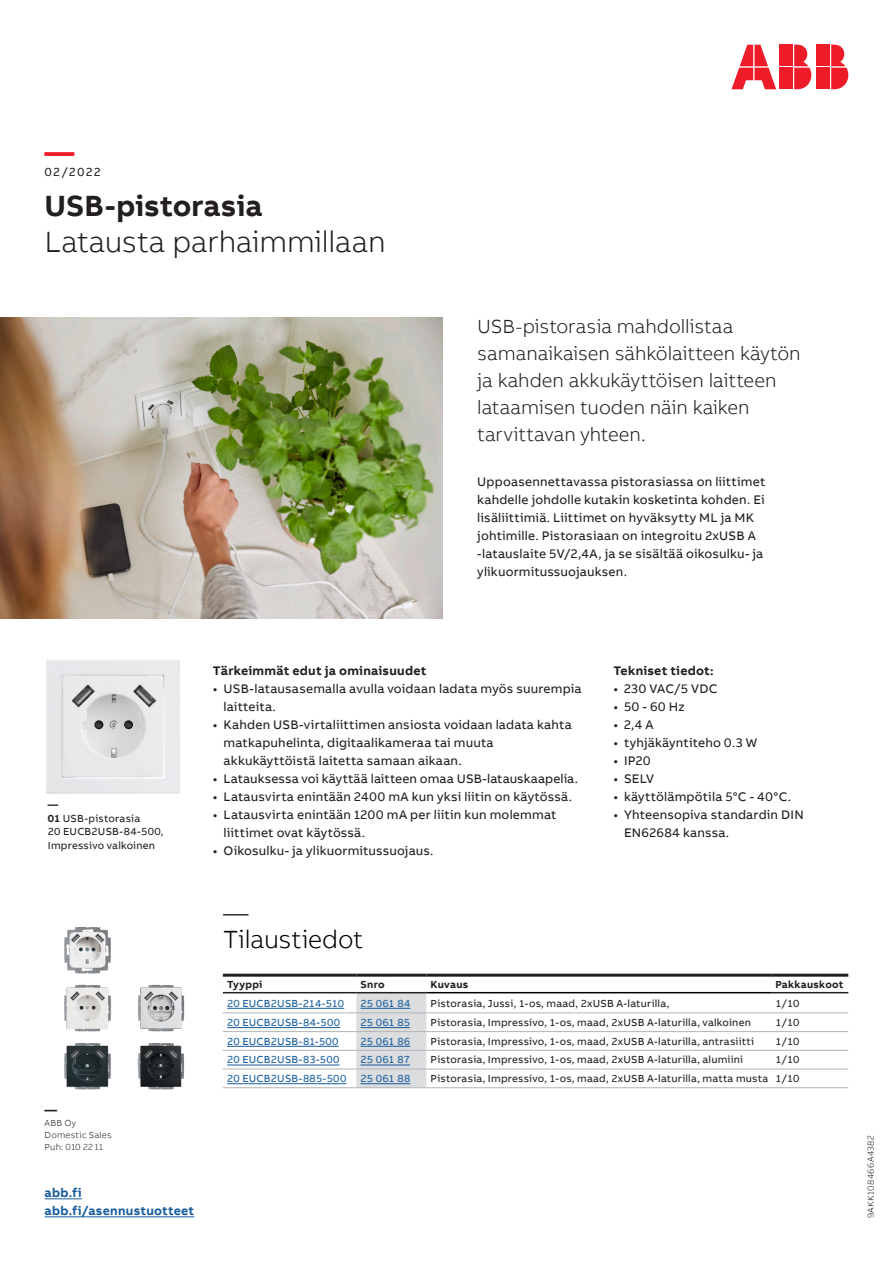
<style>
.page{position:relative;width:893px;height:1263px;background:#fff}
.page>*{position:absolute;margin:0;border:0;box-sizing:border-box;transform-origin:0 0}
.Subheadline_M_20pt_2{font:300 30px "AB Bvoice";letter-spacing:-.01em;color:#231f20}
.Headline_M_20pt_24pt{font:700 30px "AB Bvoice";color:#231f20}
.Headline_M_20pt_24pt-2{font:700 30px "AB Bvoice";color:#ee1c28}
.Table_Content_Right{font:300 25.5px "AB Bvoice";letter-spacing:-.005em;color:#000}
.Lead_13pt_18pt{font:300 19.5px/27px "AB Bvoice";letter-spacing:-.005em;color:#231f20}
.Lead_13pt_18pt-2{font:12.75px/18px "AB Bvoice";letter-spacing:.015em;color:#231f20}
.Copytext_Header_Bold{font:700 12.75px "AB Bvoice";letter-spacing:.02em;color:#231f20}
.t1{font:700 12.75px/18px "AB Bvoice";letter-spacing:.02em;color:#175d9e}
.Category_M_8pt_9_6pt{font:12px "AB Bvoice";letter-spacing:.125em;color:#231f20}
.Table_Content_Left_7{font:10.5px "AB Bvoice";letter-spacing:.02em;color:#231f20}
.Table_Content_Left_7-2{font:10.5px "AB Bvoice";letter-spacing:.02em;color:#175d9e}
.Table_Content_Right-2{font:10.5px/13.5px "AB Bvoice";letter-spacing:.02em;color:#231f20}
.Table_Title_Left_7pt{font:700 10.5px "AB Bvoice";letter-spacing:.02em;color:#231f20}
.Table_Content_Right-3{font:700 10.5px "AB Bvoice";color:#231f20}
.t2{font:300 9px/12px "AB Bvoice";letter-spacing:.035em;color:#231f20}
.s1{font-weight:700}
</style>
<div class="page">
<div style="left:817px;top:45px;width:13px;height:21px;background:#ee1c28"></div>
<div style="left:817px;top:68px;width:13px;height:21px;background:#ee1c28"></div>
<svg style="left:831px;top:45px;width:17px;height:44px"></svg>
<svg style="left:731px;top:45px;width:45px;height:44px"></svg>
<div style="left:780px;top:45px;width:13px;height:21px;background:#ee1c28"></div>
<div style="left:780px;top:68px;width:13px;height:21px;background:#ee1c28"></div>
<svg style="left:794px;top:45px;width:17px;height:44px"></svg>
<hr style="left:45px;top:1198px;width:37px;height:1px;background:#175d9e">
<hr style="left:45px;top:1216px;width:149px;height:1px;background:#175d9e">
<img style="left:0;top:318px;width:443px;height:300px">
<svg style="left:356px;top:993px;width:70px;height:94px"></svg>
<hr style="left:426px;top:974px;width:345px;height:3px;background:#231f20">
<hr style="left:223px;top:1012px;width:133px;height:1px;background:#b2b3b7">
<hr style="left:356px;top:1012px;width:70px;height:1px;background:#b2b3b7">
<hr style="left:426px;top:1012px;width:345px;height:1px;background:#b2b3b7">
<hr style="left:771px;top:1012px;width:77px;height:1px;background:#b2b3b7">
<hr style="left:223px;top:1031px;width:133px;height:1px;background:#b2b3b7">
<hr style="left:356px;top:1031px;width:70px;height:1px;background:#b2b3b7">
<hr style="left:426px;top:1031px;width:345px;height:1px;background:#b2b3b7">
<hr style="left:771px;top:1031px;width:77px;height:1px;background:#b2b3b7">
<hr style="left:223px;top:1050px;width:133px;height:1px;background:#b2b3b7">
<hr style="left:356px;top:1050px;width:70px;height:1px;background:#b2b3b7">
<hr style="left:426px;top:1050px;width:345px;height:1px;background:#b2b3b7">
<hr style="left:771px;top:1050px;width:77px;height:1px;background:#b2b3b7">
<hr style="left:223px;top:1087px;width:133px;height:1px;background:#b2b3b7">
<hr style="left:356px;top:1087px;width:70px;height:1px;background:#b2b3b7">
<hr style="left:426px;top:1087px;width:345px;height:1px;background:#b2b3b7">
<hr style="left:771px;top:1087px;width:77px;height:1px;background:#b2b3b7">
<hr style="left:223px;top:992px;width:133px;height:1px;background:#231f20">
<hr style="left:356px;top:992px;width:70px;height:1px;background:#231f20">
<hr style="left:771px;top:992px;width:77px;height:1px;background:#231f20">
<hr style="left:426px;top:992px;width:345px;height:1px;background:#000">
<hr style="left:223px;top:1069px;width:133px;height:1px;background:#b2b3b7">
<hr style="left:356px;top:1069px;width:70px;height:1px;background:#b2b3b7">
<hr style="left:426px;top:1069px;width:345px;height:1px;background:#b2b3b7">
<hr style="left:771px;top:1069px;width:77px;height:1px;background:#b2b3b7">
<hr style="left:223px;top:974px;width:133px;height:3px;background:#231f20">
<hr style="left:356px;top:974px;width:70px;height:3px;background:#231f20">
<hr style="left:771px;top:974px;width:77px;height:3px;background:#231f20">
<hr style="left:227px;top:1008px;width:117px;height:1px;background:#175d9e">
<hr style="left:361px;top:1008px;width:49px;height:1px;background:#175d9e">
<hr style="left:227px;top:1027px;width:113px;height:1px;background:#175d9e">
<hr style="left:361px;top:1027px;width:49px;height:1px;background:#175d9e">
<hr style="left:227px;top:1046px;width:112px;height:1px;background:#175d9e">
<hr style="left:361px;top:1046px;width:49px;height:1px;background:#175d9e">
<hr style="left:227px;top:1064px;width:113px;height:1px;background:#175d9e">
<hr style="left:361px;top:1064px;width:49px;height:1px;background:#175d9e">
<hr style="left:227px;top:1083px;width:119px;height:1px;background:#175d9e">
<hr style="left:361px;top:1083px;width:49px;height:1px;background:#175d9e">
<img style="left:46px;top:660px;width:134px;height:134px">
<img style="left:64px;top:927px;width:47px;height:41px">
<img style="left:64px;top:968px;width:47px;height:58px">
<img style="left:64px;top:1026px;width:47px;height:64px">
<img style="left:138px;top:984px;width:47px;height:42px">
<img style="left:137px;top:1026px;width:47px;height:64px">
<p class="Headline_M_20pt_24pt-2" style="left:45px;top:132px;width:31px">—</p>
<p class="Category_M_8pt_9_6pt" style="left:45px;top:165px;width:57px">02/2022</p>
<p class="Headline_M_20pt_24pt" style="left:45px;top:186px;width:219px">USB-pistorasia</p>
<p class="Subheadline_M_20pt_2" style="left:45px;top:224px;width:343px">Latausta parhaimmillaan</p>
<p class="Lead_13pt_18pt" style="left:477px;top:313px;width:325px">USB-pistorasia mahdollistaa samanaikaisen sähkölaitteen käytön ja kahden akkukäyttöisen laitteen lataamisen tuoden näin kaiken tarvittavan yhteen.</p>
<p class="Lead_13pt_18pt-2" style="left:477px;top:472px;width:289px">Uppoasennettavassa pistorasiassa on liittimet kahdelle johdolle kutakin kosketinta kohden. Ei lisäliittimiä. Liittimet on hyväksytty ML ja MK johtimille. Pistorasiaan on integroitu 2xUSB A -latauslaite 5V/2,4A, ja se sisältää oikosulku- ja ylikuormitussuojauksen.</p>
<p class="Table_Content_Right-3" style="left:48px;top:798px;width:12px">—</p>
<p class="Table_Content_Right-2" style="left:48px;top:811px;width:94px"><span class="s1">01</span> USB-pistorasia</p>
<p class="Table_Content_Right-2" style="left:48px;top:825px;width:117px">20 EUCB2USB-84-500,<br>Impressivo valkoinen</p>
<p class="Copytext_Header_Bold" style="left:213px;top:662px;width:215px">Tärkeimmät edut ja ominaisuudet</p>
<p class="Lead_13pt_18pt-2" style="left:224px;top:679px;width:360px;text-indent:-11px">• USB-latausasemalla avulla voidaan ladata myös suurempia laitteita.</p>
<p class="Lead_13pt_18pt-2" style="left:224px;top:715px;width:350px;text-indent:-11px">• Kahden USB-virtaliittimen ansiosta voidaan ladata kahta matkapuhelinta, digitaalikameraa tai muuta akkukäyttöistä laitetta samaan aikaan.</p>
<p class="Lead_13pt_18pt-2" style="left:213px;top:769px;width:367px">• Latauksessa voi käyttää laitteen omaa USB-latauskaapelia.</p>
<p class="Lead_13pt_18pt-2" style="left:213px;top:787px;width:361px">• Latausvirta enintään 2400 mA kun yksi liitin on käytössä.</p>
<p class="Lead_13pt_18pt-2" style="left:224px;top:805px;width:334px;text-indent:-11px">• Latausvirta enintään 1200 mA per liitin kun molemmat liittimet ovat käytössä.</p>
<p class="Lead_13pt_18pt-2" style="left:213px;top:841px;width:222px">• Oikosulku- ja ylikuormitussuojaus.</p>
<p class="Copytext_Header_Bold" style="left:613px;top:662px;width:102px">Tekniset tiedot:</p>
<p class="Lead_13pt_18pt-2" style="left:613px;top:679px;width:105px">• 230 VAC/5 VDC</p>
<p class="Lead_13pt_18pt-2" style="left:613px;top:697px;width:73px">• 50 - 60 Hz</p>
<p class="Lead_13pt_18pt-2" style="left:613px;top:715px;width:42px">• 2,4 A</p>
<p class="Lead_13pt_18pt-2" style="left:613px;top:733px;width:145px">• tyhjäkäyntiteho 0.3 W</p>
<p class="Lead_13pt_18pt-2" style="left:613px;top:751px;width:39px">• IP20</p>
<p class="Lead_13pt_18pt-2" style="left:613px;top:769px;width:42px">• SELV</p>
<p class="Lead_13pt_18pt-2" style="left:613px;top:787px;width:179px">• käyttölämpötila 5°C - 40°C.</p>
<p class="Lead_13pt_18pt-2" style="left:624px;top:805px;width:181px;text-indent:-11px">• Yhteensopiva standardin DIN<br>EN62684 kanssa.</p>
<p class="Copytext_Header_Bold" style="left:45px;top:1101px;width:14px">—</p>
<p class="t2" style="left:45px;top:1117px;width:68px">ABB Oy<br>Domestic Sales<br>Puh: 010 22 11</p>
<p class="t1" style="left:45px;top:1184px;width:151px">abb.fi abb.fi/asennustuotteet</p>
<p class="Table_Content_Right" style="left:223px;top:897px;width:27px">—</p>
<p class="Table_Content_Right" style="left:223px;top:924px;width:141px">Tilaustiedot</p>
<p class="Table_Title_Left_7pt" style="left:227px;top:978px;width:37px">Tyyppi</p>
<p class="Table_Title_Left_7pt" style="left:361px;top:978px;width:26px">Snro</p>
<p class="Table_Title_Left_7pt" style="left:431px;top:977px;width:39px">Kuvaus</p>
<p class="Table_Title_Left_7pt" style="left:775px;top:978px;width:70px">Pakkauskoot</p>
<p class="Table_Content_Left_7-2" style="left:227px;top:997px;width:119px">20 EUCB2USB-214-510</p>
<p class="Table_Content_Left_7-2" style="left:361px;top:997px;width:51px">25 061 84</p>
<p class="Table_Content_Left_7" style="left:431px;top:997px;width:240px">Pistorasia, Jussi, 1-os, maad, 2xUSB A-laturilla,</p>
<p class="Table_Content_Left_7" style="left:775px;top:997px;width:26px">1/10</p>
<p class="Table_Content_Left_7-2" style="left:227px;top:1016px;width:114px">20 EUCB2USB-84-500</p>
<p class="Table_Content_Left_7-2" style="left:361px;top:1016px;width:51px">25 061 85</p>
<p class="Table_Content_Left_7" style="left:431px;top:1016px;width:322px">Pistorasia, Impressivo, 1-os, maad, 2xUSB A-laturilla, valkoinen</p>
<p class="Table_Content_Left_7" style="left:775px;top:1016px;width:26px">1/10</p>
<p class="Table_Content_Left_7-2" style="left:227px;top:1035px;width:113px">20 EUCB2USB-81-500</p>
<p class="Table_Content_Left_7-2" style="left:361px;top:1035px;width:51px">25 061 86</p>
<p class="Table_Content_Left_7" style="left:431px;top:1035px;width:325px">Pistorasia, Impressivo, 1-os, maad, 2xUSB A-laturilla, antrasiitti</p>
<p class="Table_Content_Left_7" style="left:775px;top:1035px;width:26px">1/10</p>
<p class="Table_Content_Left_7-2" style="left:227px;top:1053px;width:114px">20 EUCB2USB-83-500</p>
<p class="Table_Content_Left_7-2" style="left:361px;top:1053px;width:51px">25 061 87</p>
<p class="Table_Content_Left_7" style="left:431px;top:1053px;width:314px">Pistorasia, Impressivo, 1-os, maad, 2xUSB A-laturilla, alumiini</p>
<p class="Table_Content_Left_7" style="left:775px;top:1053px;width:26px">1/10</p>
<p class="Table_Content_Left_7-2" style="left:227px;top:1072px;width:121px">20 EUCB2USB-885-500</p>
<p class="Table_Content_Left_7-2" style="left:361px;top:1072px;width:51px">25 061 88</p>
<p class="Table_Content_Left_7" style="left:431px;top:1072px;width:339px">Pistorasia, Impressivo, 1-os, maad, 2xUSB A-laturilla, matta musta</p>
<p class="Table_Content_Left_7" style="left:775px;top:1072px;width:26px">1/10</p>
<p class="t2" style="left:865px;top:1218px;width:85px;rotate:-90deg">9AKK108466A4382</p>
</div>
